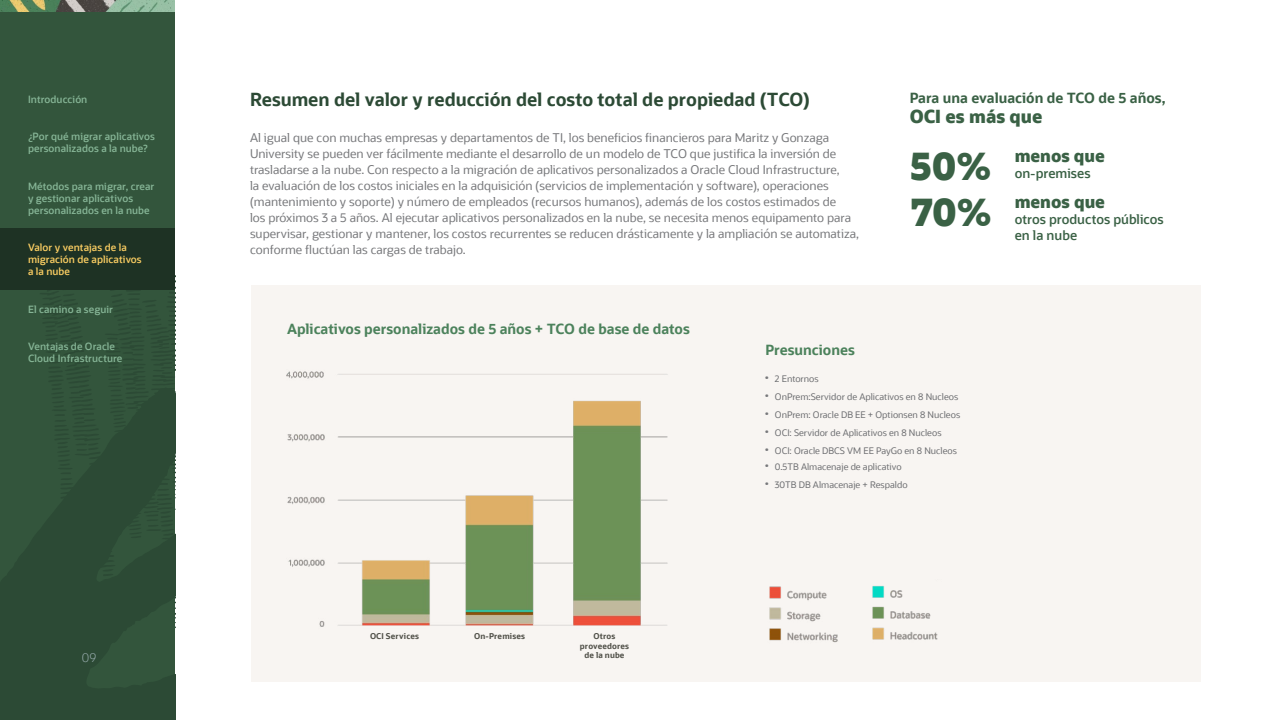
<style>
.page{position:relative;width:1280px;height:720px;background:#fff}
.page>*{position:absolute;margin:0;border:0;box-sizing:border-box;transform-origin:0 0}
.Body_Text{font:800 38px "Oracle Sans";color:#3a6145}
.Body_Text-2{font:700 18px "Oracle Sans";color:#2c4a35}
.Body_Text-3{font:800 18px "Oracle Sans";color:#3a6145}
.Body_Text-4{font:800 17px "Oracle Sans";color:#3a6145}
.t1{font:700 14px "Oracle Sans";color:#4c825c}
.Body_Text-5{font:700 14px "Oracle Sans";color:#3a6145}
.Body_Text-6{font:600 13px/16px "Oracle Sans";color:#3a6145}
.Body_Text-7{font:12px/16px "Oracle Sans";color:#77787b}
.Body_Text-8{font:300 12px "Oracle Sans";color:#99adae}
.Nav_Menu{font:600 10px/12px "Oracle Sans";letter-spacing:.005em;color:#86b596}
.Nav_Menu-2{font:600 10px/12px "Oracle Sans";letter-spacing:.005em;color:#facd62}
.t2{font:9px "Oracle Sans";color:#6d6e71}
.Page_Header__White{font:700 8px/9.6px "Oracle Sans";letter-spacing:.02em;color:#505048;text-align:center}
.s1{font-size:12px;color:#77787b}
</style>
<div class="page">
<div style="left:247px;top:281px;width:958px;height:405px;background:#f8f5f2;border:4px solid #fff"></div>
<div style="left:0;top:0;width:175px;height:720px;background:#33553c"></div>
<svg style="left:41px;top:290px;width:134px;height:97px"></svg>
<svg style="left:0;top:387px;width:175px;height:333px;fill:#2c4a35"></svg>
<img style="left:0;top:0;width:175px;height:12px">
<img style="left:287px;top:371px;width:381px;height:256px">
<img style="left:769px;top:586px;width:69px;height:57px">
<img style="left:872px;top:586px;width:66px;height:54px">
<div style="left:0;top:228px;width:175px;height:62px;background:#1e3224"></div>
<p class="Nav_Menu" style="left:28px;top:93px;width:61px">Introducción</p>
<p class="Nav_Menu" style="left:28px;top:130px;width:128px">¿Por qué migrar aplicativos personalizados a la nube?</p>
<p class="Nav_Menu" style="left:28px;top:180px;width:128px">Métodos para migrar, crear y gestionar aplicativos personalizados en la nube</p>
<p class="Nav_Menu-2" style="left:28px;top:241px;width:115px">Valor y ventajas de la migración de aplicativos a la nube</p>
<p class="Nav_Menu" style="left:28px;top:303px;width:87px">El camino a seguir</p>
<p class="Nav_Menu" style="left:28px;top:341px;width:96px">Ventajas de Oracle<br>Cloud Infrastructure</p>
<p class="Body_Text-8" style="left:82px;top:650px;width:16px">09</p>
<p class="Body_Text-2" style="left:250px;top:88px;width:561px">Resumen del valor y reducción del costo total de propiedad (TCO)</p>
<p class="Body_Text-7" style="left:250px;top:130px;width:611px">Al igual que con muchas empresas y departamentos de TI, los beneficios financieros para Maritz y Gonzaga University se pueden ver fácilmente mediante el desarrollo de un modelo de TCO que justifica la inversión de trasladarse a la nube. Con respecto a la migración de aplicativos personalizados a Oracle Cloud Infrastructure,<br>la evaluación de los costos iniciales en la adquisición (servicios de implementación y software), operaciones (mantenimiento y soporte) y número de empleados (recursos humanos), además de los costos estimados de<br>los próximos 3 a 5 años. Al ejecutar aplicativos personalizados en la nube, se necesita menos equipamento para supervisar, gestionar y mantener, los costos recurrentes se reducen drásticamente y la ampliación se automatiza, conforme fluctúan las cargas de trabajo.</p>
<p class="t1" style="left:287px;top:320px;width:404px">Aplicativos personalizados de 5 años + TCO de base de datos</p>
<p class="t1" style="left:766px;top:341px;width:91px">Presunciones</p>
<p class="Body_Text-5" style="left:910px;top:89px;width:257px">Para una evaluación de TCO de 5 años,</p>
<p class="Body_Text-3" style="left:910px;top:105px;width:134px">OCI es más que</p>
<p class="Body_Text" style="left:910px;top:142px;width:83px">50%</p>
<p class="Body_Text" style="left:911px;top:188px;width:82px">70%</p>
<p class="Body_Text-4" style="left:1015px;top:145px;width:92px">menos que</p>
<p class="Body_Text-6" style="left:1015px;top:166px;width:77px">on-premises</p>
<p class="Body_Text-4" style="left:1015px;top:190px;width:92px">menos que</p>
<p class="Body_Text-6" style="left:1015px;top:211px;width:151px">otros productos públicos en la nube</p>
<p class="Page_Header__White" style="left:370px;top:631px;width:51px">OCI Services</p>
<p class="Page_Header__White" style="left:474px;top:631px;width:53px">On-Premises</p>
<p class="Page_Header__White" style="left:580px;top:631px;width:51px">Otros proveedores de la nube</p>
<p class="t2" style="left:765px;top:374px;width:55px"><span class="s1">•</span> 2 Entornos</p>
<p class="t2" style="left:765px;top:392px;width:195px"><span class="s1">•</span> OnPrem:Servidor de Aplicativos en 8 Nucleos</p>
<p class="t2" style="left:765px;top:410px;width:197px"><span class="s1">•</span> OnPrem: Oracle DB EE + Optionsen 8 Nucleos</p>
<p class="t2" style="left:765px;top:428px;width:178px"><span class="s1">•</span> OCI: Servidor de Aplicativos en 8 Nucleos</p>
<p class="t2" style="left:765px;top:446px;width:194px"><span class="s1">•</span> OCI: Oracle DBCS VM EE PayGo en 8 Nucleos</p>
<p class="t2" style="left:765px;top:462px;width:138px"><span class="s1">•</span> 0.5TB Almacenaje de aplicativo</p>
<p class="t2" style="left:765px;top:480px;width:144px"><span class="s1">•</span> 30TB DB Almacenaje + Respaldo</p>
</div>
